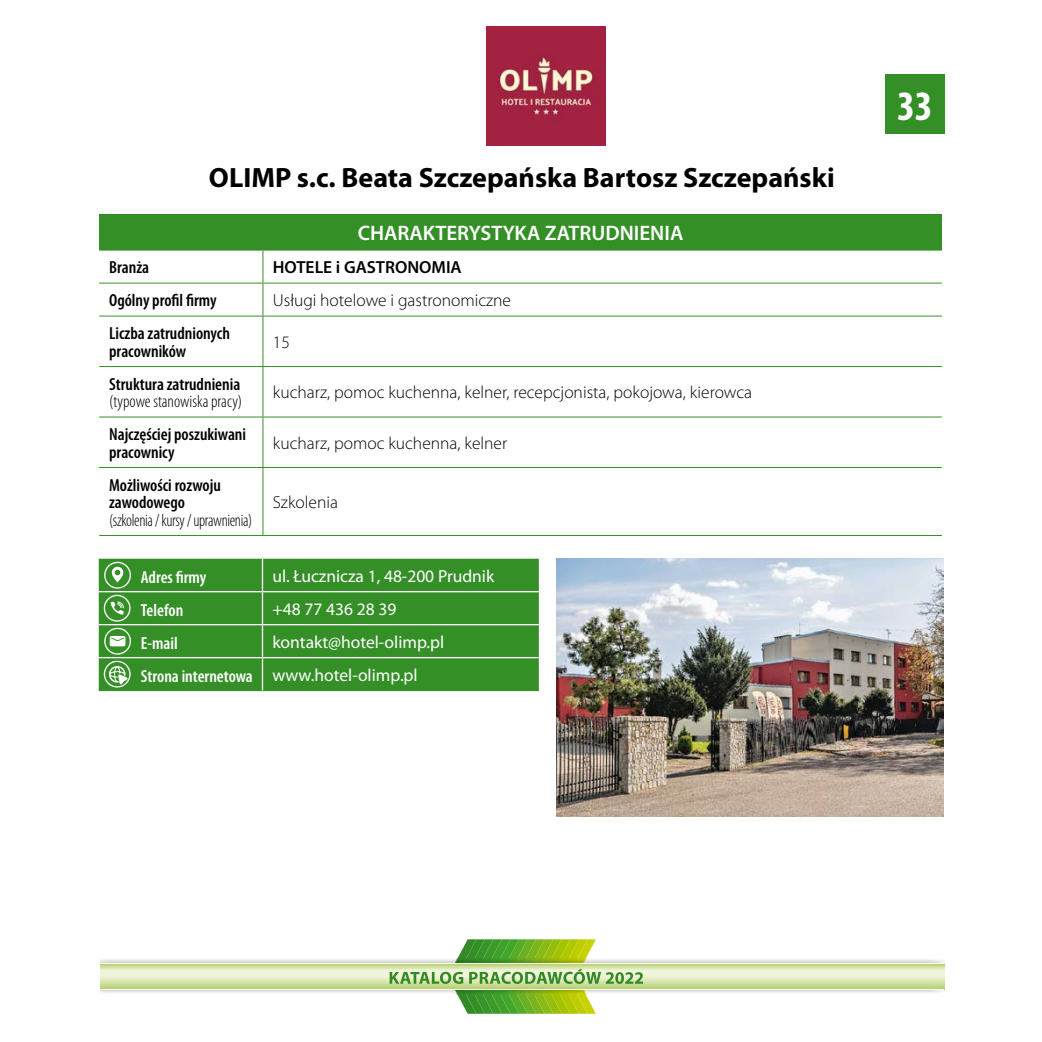
<style>
.page{position:relative;width:1042px;height:1042px;background:#fff}
.page>*{position:absolute;margin:0;border:0;box-sizing:border-box;transform-origin:0 0}
.t1{font:700 condensed 42px "Myriad Pro";color:#fff}
.t2{font:700 28px "Myriad Pro";color:#000}
.t3{font:600 21px "Myriad Pro";color:#fff}
.t4{font:600 condensed 17.5px/17.5px "Myriad Pro";color:#000}
.t5{font:300 17.5px "Myriad Pro";color:#000}
.t6{font:17.5px/32.9px "Myriad Pro";color:#fff}
.t7{font:300 condensed 17.5px "Myriad Pro";letter-spacing:-.02em;color:#000;scale:.95 1}
.t8{font:300 condensed 17.5px "Myriad Pro";color:#000}
.t9{font:600 condensed 17.5px "Myriad Pro";color:#fff}
.t10{font:600 17.5px "Myriad Pro";color:#000}
.s1{font-weight:600;font-stretch:condensed}
</style>
<div class="page">
<svg style="left:101px;top:964px;width:843px;height:25px;background:#d9e6b1"></svg>
<hr style="left:101px;top:963px;width:843px;height:1px;background:#fafaec">
<hr style="left:101px;top:989px;width:843px;height:1px;background:#fafaec">
<svg style="left:390px;top:939px;width:253px;height:75px"></svg>
<div style="left:885px;top:74px;width:59px;height:60px;background:#358f27"></div>
<div style="left:99px;top:214px;width:843px;height:36px;background:#358f27"></div>
<hr style="left:99px;top:250px;width:164px;height:1px;background:#358f27">
<hr style="left:263px;top:250px;width:679px;height:1px;background:#358f27">
<hr style="left:262px;top:250px;width:1px;height:33px;background:#358f27">
<hr style="left:99px;top:283px;width:164px;height:1px;background:#358f27">
<hr style="left:263px;top:283px;width:679px;height:1px;background:#358f27">
<hr style="left:262px;top:283px;width:1px;height:33px;background:#358f27">
<hr style="left:99px;top:316px;width:164px;height:1px;background:#358f27">
<hr style="left:263px;top:316px;width:679px;height:1px;background:#358f27">
<hr style="left:262px;top:316px;width:1px;height:50px;background:#358f27">
<hr style="left:99px;top:366px;width:164px;height:1px;background:#358f27">
<hr style="left:263px;top:366px;width:679px;height:1px;background:#358f27">
<hr style="left:262px;top:367px;width:1px;height:49px;background:#358f27">
<hr style="left:99px;top:416px;width:164px;height:1px;background:#358f27">
<hr style="left:263px;top:416px;width:679px;height:1px;background:#358f27">
<hr style="left:262px;top:417px;width:1px;height:50px;background:#358f27">
<hr style="left:99px;top:467px;width:164px;height:1px;background:#358f27">
<hr style="left:263px;top:467px;width:679px;height:1px;background:#358f27">
<hr style="left:262px;top:468px;width:1px;height:67px;background:#358f27">
<hr style="left:99px;top:535px;width:164px;height:1px;background:#358f27">
<hr style="left:263px;top:535px;width:679px;height:1px;background:#358f27">
<div style="left:99px;top:559px;width:440px;height:131px;background:#358f27"></div>
<hr style="left:99px;top:690px;width:37px;height:1px;background:#358f27">
<hr style="left:136px;top:690px;width:126px;height:1px;background:#358f27">
<hr style="left:262px;top:690px;width:277px;height:1px;background:#358f27">
<hr style="left:262px;top:559px;width:1px;height:32px;background:#fff">
<hr style="left:99px;top:591px;width:37px;height:1px;background:#fff">
<hr style="left:136px;top:591px;width:126px;height:1px;background:#fff">
<hr style="left:262px;top:591px;width:277px;height:1px;background:#fff">
<hr style="left:262px;top:592px;width:1px;height:32px;background:#fff">
<hr style="left:99px;top:624px;width:37px;height:1px;background:#fff">
<hr style="left:136px;top:624px;width:126px;height:1px;background:#fff">
<hr style="left:262px;top:624px;width:277px;height:1px;background:#fff">
<hr style="left:262px;top:625px;width:1px;height:32px;background:#fff">
<hr style="left:99px;top:657px;width:37px;height:1px;background:#fff">
<hr style="left:136px;top:657px;width:126px;height:1px;background:#fff">
<hr style="left:262px;top:657px;width:277px;height:1px;background:#fff">
<hr style="left:262px;top:658px;width:1px;height:32px;background:#fff">
<svg style="left:104px;top:561px;width:27px;height:127px"></svg>
<img style="left:487px;top:26px;width:119px;height:119px">
<img style="left:557px;top:559px;width:386px;height:257px">
<h2 class="t2" style="left:209px;top:159px;width:627px">OLIMP s.c. Beata Szczepańska Bartosz Szczepański</h2>
<p class="t3" style="left:358px;top:220px;width:327px">CHARAKTERYSTYKA ZATRUDNIENIA</p>
<p class="t4" style="left:109px;top:259px;width:42px">Branża</p>
<p class="t10" style="left:273px;top:256px;width:190px">HOTELE i GASTRONOMIA</p>
<p class="t4" style="left:109px;top:292px;width:109px">Ogólny profil firmy</p>
<p class="t5" style="left:273px;top:290px;width:240px">Usługi hotelowe i gastronomiczne</p>
<p class="t4" style="left:109px;top:325px;width:122px">Liczba zatrudnionych pracowników</p>
<p class="t5" style="left:273px;top:331px;width:19px">15</p>
<p class="t4" style="left:109px;top:375px;width:133px">Struktura zatrudnienia</p>
<p class="t8" style="left:109px;top:391px;width:135px">(typowe stanowiska pracy)</p>
<p class="t5" style="left:273px;top:382px;width:481px">kucharz, pomoc kuchenna, kelner, recepcjonista, pokojowa, kierowca</p>
<p class="t4" style="left:109px;top:426px;width:138px">Najczęściej poszukiwani pracownicy</p>
<p class="t5" style="left:273px;top:432px;width:236px">kucharz, pomoc kuchenna, kelner</p>
<p class="t4" style="left:109px;top:476px;width:113px">Możliwości rozwoju zawodowego</p>
<p class="t7" style="left:109px;top:509px;width:152px">(szkolenia / kursy / uprawnienia)</p>
<p class="t5" style="left:273px;top:492px;width:67px">Szkolenia</p>
<p class="t9" style="left:141px;top:567px;width:67px">Adres firmy</p>
<p class="t6" style="left:272px;top:559px;width:223px">ul. Łucznicza 1, 48-200 Prudnik</p>
<p class="t9" style="left:141px;top:600px;width:44px">Telefon</p>
<p class="t6" style="left:272px;top:592px;width:126px">+48 77 436 28 39</p>
<p class="t9" style="left:141px;top:633px;width:38px">E-mail</p>
<p class="t6" style="left:141px;top:625px;width:305px;text-indent:131px">kontakt@hotel-olimp.pl<br><span class="s1">Strona internetowa</span> www.hotel-olimp.pl</p>
<h1 class="t1" style="left:897px;top:80px;width:37px">33</h1>
</div>
